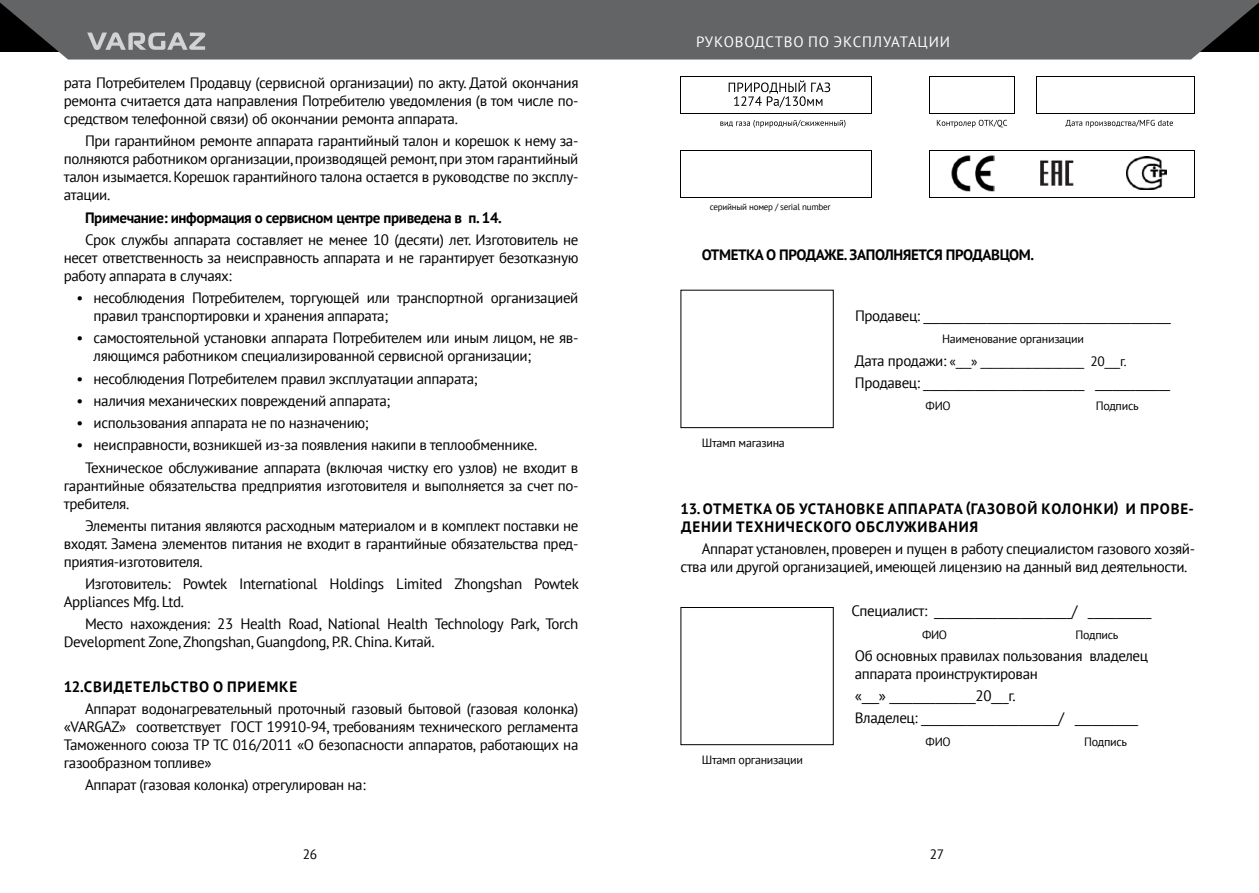
<style>
.page{position:relative;width:1259px;height:893px;background:#fff}
.page>*{position:absolute;margin:0;border:0;box-sizing:border-box;transform-origin:0 0}
.t1{font:15px/18px "PT Sans";letter-spacing:-.025em;color:#000}
.t2{font:700 15px/18px "PT Sans";letter-spacing:.055em;color:#000}
.t3{font:700 15px "PT Sans";letter-spacing:-.025em;color:#000}
.t4{font:15px "PT Sans";letter-spacing:.055em;color:#fff}
.t5{font:13.5px "PT Sans";color:#000}
.t6{font:12px "PT Sans";letter-spacing:-.025em;color:#000}
.t7{font:9px "PT Sans";letter-spacing:-.025em;color:#000}
.s1{font-size:15px}
</style>
<div class="page">
<svg style="left:0;top:0;width:1259px;height:60px;background:#626365"></svg>
<svg style="left:87px;top:32px;width:118px;height:18px;background:#97989a"></svg>
<img style="left:1040px;top:160px;width:34px;height:26px">
<svg style="left:728px;top:80px;width:102px;height:28px"></svg>
<hr style="left:681px;top:77px;width:190px;height:1px;background:#000">
<hr style="left:930px;top:77px;width:84px;height:1px;background:#000">
<hr style="left:1036px;top:77px;width:158px;height:1px;background:#000">
<hr style="left:680px;top:77px;width:1px;height:36px;background:#000">
<hr style="left:871px;top:77px;width:1px;height:36px;background:#000">
<hr style="left:929px;top:77px;width:1px;height:36px;background:#000">
<hr style="left:1014px;top:77px;width:1px;height:36px;background:#000">
<hr style="left:1035px;top:77px;width:1px;height:36px;background:#000">
<hr style="left:1194px;top:77px;width:1px;height:36px;background:#000">
<svg style="left:720px;top:120px;width:125px;height:8px"></svg>
<svg style="left:937px;top:120px;width:70px;height:8px"></svg>
<svg style="left:1065px;top:120px;width:108px;height:8px"></svg>
<hr style="left:681px;top:113px;width:190px;height:1px;background:#000">
<hr style="left:930px;top:113px;width:84px;height:1px;background:#000">
<hr style="left:1037px;top:113px;width:157px;height:1px;background:#000">
<hr style="left:681px;top:150px;width:190px;height:1px;background:#000">
<hr style="left:930px;top:150px;width:84px;height:1px;background:#000">
<svg style="left:1014px;top:150px;width:22px;height:1px"></svg>
<hr style="left:1036px;top:150px;width:158px;height:1px;background:#000">
<hr style="left:680px;top:151px;width:1px;height:46px;background:#000">
<hr style="left:871px;top:151px;width:1px;height:46px;background:#000">
<hr style="left:929px;top:151px;width:1px;height:46px;background:#000">
<hr style="left:1194px;top:151px;width:1px;height:46px;background:#000">
<hr style="left:681px;top:197px;width:190px;height:1px;background:#000">
<hr style="left:930px;top:197px;width:84px;height:1px;background:#000">
<svg style="left:1014px;top:197px;width:22px;height:1px"></svg>
<hr style="left:1036px;top:197px;width:158px;height:1px;background:#000">
<img style="left:1126px;top:156px;width:40px;height:33px">
<img style="left:951px;top:155px;width:43px;height:36px">
<div style="left:680px;top:607px;width:153px;height:138px;border:1px solid #000"></div>
<p class="t1" style="left:64px;top:73px;width:516px;text-align:justify">рата Потребителем Продавцу (сервисной организации) по акту. Датой окончания ремонта считается дата направления Потребителю уведомления (в том числе по&shy;средством телефонной связи) об окончании ремонта аппарата.</p>
<p class="t1" style="left:64px;top:132px;width:516px;text-align:justify;text-indent:21px">При гарантийном ремонте аппарата гарантийный талон и корешок к нему за&shy;полняются работником организации, производящей ремонт, при этом гарантийный талон изымается. Корешок гарантийного талона остается в руководстве по эксплу&shy;атации.</p>
<p class="t3" style="left:85px;top:207px;width:418px">Примечание: информация о сервисном центре приведена в п. 14.</p>
<p class="t1" style="left:64px;top:230px;width:516px;text-align:justify;text-indent:21px">Срок службы аппарата составляет не менее 10 (десяти) лет. Изготовитель не несет ответственность за неисправность аппарата и не гарантирует безотказную работу аппарата в случаях:</p>
<p class="t1" style="left:94px;top:288px;width:486px;text-indent:-17px">• несоблюдения Потребителем, торгующей или транспортной организацией правил транспортировки и хранения аппарата;</p>
<p class="t1" style="left:94px;top:329px;width:486px;text-indent:-17px">• самостоятельной установки аппарата Потребителем или иным лицом, не яв&shy;ляющимся работником специализированной сервисной организации;</p>
<p class="t1" style="left:77px;top:369px;width:402px">• несоблюдения Потребителем правил эксплуатации аппарата;</p>
<p class="t1" style="left:77px;top:391px;width:315px">• наличия механических повреждений аппарата;</p>
<p class="t1" style="left:77px;top:413px;width:294px">• использования аппарата не по назначению;</p>
<p class="t1" style="left:85px;top:434px;width:495px;line-height:22.2px;text-indent:-9px">• неисправности, возникшей из-за появления накипи в теплообменнике.<br>Техническое обслуживание аппарата (включая чистку его узлов) не входит в</p>
<p class="t1" style="left:64px;top:476px;width:516px">гарантийные обязательства предприятия изготовителя и выполняется за счет по&shy;требителя.</p>
<p class="t1" style="left:64px;top:516px;width:516px;text-align:justify;text-indent:21px">Элементы питания являются расходным материалом и в комплект поставки не входят. Замена элементов питания не входит в гарантийные обязательства пред&shy;приятия-изготовителя.</p>
<p class="t1" style="left:64px;top:574px;width:516px;text-indent:21px">Изготовитель: Powtek International Holdings Limited Zhongshan Powtek<br>Appliances Mfg. Ltd.</p>
<p class="t1" style="left:64px;top:615px;width:516px;text-indent:21px">Место нахождения: 23 Health Road, National Health Technology Park, Torch<br>Development Zone, Zhongshan, Guangdong, P.R. China. Китай.</p>
<p class="t2" style="left:64px;top:677px;width:235px">12.СВИДЕТЕЛЬСТВО О ПРИЕМКЕ</p>
<p class="t1" style="left:64px;top:699px;width:516px;text-align:justify;text-indent:21px">Аппарат водонагревательный проточный газовый бытовой (газовая колонка) «VARGAZ» соответствует ГОСТ 19910-94, требованиям технического регламента Таможенного союза ТР ТС 016/2011 «О безопасности аппаратов, работающих на газообразном топливе»</p>
<p class="t1" style="left:85px;top:776px;width:282px">Аппарат (газовая колонка) отрегулирован на:</p>
<p class="t4" style="left:696px;top:32px;width:255px">РУКОВОДСТВО ПО ЭКСПЛУАТАЦИИ</p>
<p class="t7" style="left:710px;top:201px;width:122px">серийный номер / serial number</p>
<p class="t3" style="left:702px;top:245px;width:334px">ОТМЕТКА О ПРОДАЖЕ. ЗАПОЛНЯЕТСЯ ПРОДАВЦОМ.</p>
<p class="t6" style="left:702px;top:435px;width:85px">Штамп магазина</p>
<p class="t1" style="left:855px;top:307px;width:317px">Продавец: ___________________________________________</p>
<p class="t6" style="left:942px;top:331px;width:143px">Наименование организации</p>
<p class="t5" style="left:855px;top:352px;width:273px"><span class="s1">Дата продажи:</span> «___» ____________________ 20___г.</p>
<p class="t1" style="left:855px;top:373px;width:317px">Продавец: ____________________________ _____________</p>
<p class="t6" style="left:925px;top:398px;width:27px">ФИО</p>
<p class="t6" style="left:1095px;top:398px;width:44px">Подпись</p>
<p class="t2" style="left:680px;top:499px;width:515px">13. ОТМЕТКА ОБ УСТАНОВКЕ АППАРАТА (ГАЗОВОЙ КОЛОНКИ) И ПРОВЕ-<br>ДЕНИИ ТЕХНИЧЕСКОГО ОБСЛУЖИВАНИЯ</p>
<p class="t1" style="left:680px;top:539px;width:516px;text-indent:21px">Аппарат установлен, проверен и пущен в работу специалистом газового хозяй&shy;ства или другой организацией, имеющей лицензию на данный вид деятельности.</p>
<p class="t1" style="left:851px;top:602px;width:301px">Специалист: ________________________/ ___________</p>
<p class="t6" style="left:922px;top:627px;width:27px">ФИО</p>
<p class="t6" style="left:1075px;top:627px;width:44px">Подпись</p>
<p class="t1" style="left:855px;top:646px;width:294px">Об основных правилах пользования владелец аппарата проинструктирован</p>
<p class="t1" style="left:855px;top:684px;width:285px;line-height:22.2px">«___» _______________20___г.<br>Владелец: ________________________/ ___________</p>
<p class="t6" style="left:925px;top:734px;width:27px">ФИО</p>
<p class="t6" style="left:1084px;top:734px;width:44px">Подпись</p>
<p class="t6" style="left:702px;top:752px;width:103px">Штамп организации</p>
<p class="t5" style="left:303px;top:846px;width:16px">26</p>
<p class="t5" style="left:930px;top:846px;width:16px">27</p>
</div>
